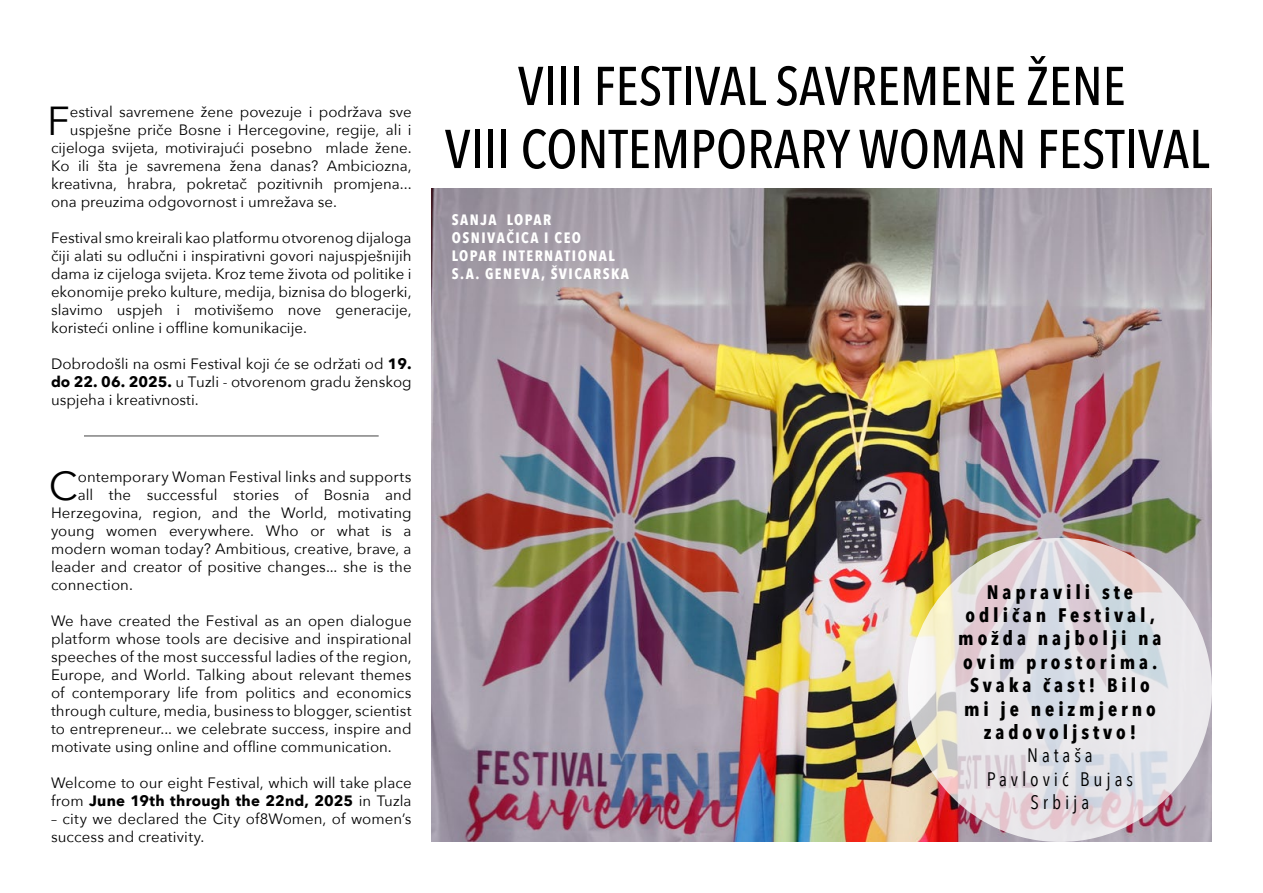
<style>
.page{position:relative;width:1263px;height:893px;background:#fff}
.page>*{position:absolute;margin:0;border:0;box-sizing:border-box;transform-origin:0 0}
.t1{font:500 54px/63px "Avenir Next Condensed";color:#000;text-align:center}
.t2{font:40.35px "Avenir Next";color:#000}
.t3{font:700 19.5px/23.4px "Avenir Next Condensed";letter-spacing:.2em;color:#000;text-align:center}
.t4{font:19.5px/23.4px "Avenir Next Condensed";letter-spacing:.2em;color:#000;text-align:center}
.t5{font:15px/18px "Avenir Next";color:#000;text-align:justify}
.t6{font:700 15px/18px "Avenir Next Condensed";letter-spacing:.1em;color:#fff}
.s1{font-weight:700}
</style>
<div class="page">
<img style="left:432px;top:189px;width:780px;height:653px">
<svg style="left:908px;top:538px;width:304px;height:304px;fill:#e8e5e7"></svg>
<hr style="left:84px;top:435px;width:295px;height:2px;background:#000">
<h2 class="t2" style="left:47px;top:87px;width:24px">F</h2>
<p class="t5" style="left:70px;top:102px;width:343px">estival savremene žene povezuje i podržava sve</p>
<p class="t5" style="left:70px;top:120px;width:343px">uspješne priče Bosne i Hercegovine, regije, ali i</p>
<p class="t5" style="left:51px;top:138px;width:362px">cijeloga svijeta, motivirajući posebno mlade žene.</p>
<p class="t5" style="left:51px;top:156px;width:362px">Ko ili šta je savremena žena danas? Ambiciozna,</p>
<p class="t5" style="left:51px;top:174px;width:362px">kreativna, hrabra, pokretač pozitivnih promjena...</p>
<p class="t5" style="left:51px;top:192px;width:287px">ona preuzima odgovornost i umrežava se.</p>
<p class="t5" style="left:51px;top:228px;width:362px">Festival smo kreirali kao platformu otvorenog dijaloga čiji alati su odlučni i inspirativni govori najuspješnijih dama iz cijeloga svijeta. Kroz teme života od politike i ekonomije preko kulture, medija, biznisa do blogerki, slavimo uspjeh i motivišemo nove generacije, koristeći online i offline komunikacije.</p>
<p class="t5" style="left:51px;top:354px;width:362px">Dobrodošli na osmi Festival koji će se održati od <span class="s1">19. do 22. 06. 2025.</span> u Tuzli - otvorenom gradu ženskog uspjeha i kreativnosti.</p>
<h2 class="t2" style="left:49px;top:452px;width:31px">C</h2>
<p class="t5" style="left:78px;top:467px;width:335px">ontemporary Woman Festival links and supports</p>
<p class="t5" style="left:78px;top:485px;width:335px">all the successful stories of Bosnia and</p>
<p class="t5" style="left:51px;top:503px;width:362px">Herzegovina, region, and the World, motivating</p>
<p class="t5" style="left:51px;top:521px;width:362px">young women everywhere. Who or what is a</p>
<p class="t5" style="left:51px;top:539px;width:362px">modern woman today? Ambitious, creative, brave, a</p>
<p class="t5" style="left:51px;top:557px;width:362px">leader and creator of positive changes... she is the</p>
<p class="t5" style="left:51px;top:575px;width:83px">connection.</p>
<p class="t5" style="left:51px;top:611px;width:362px">We have created the Festival as an open dialogue platform whose tools are decisive and inspirational speeches of the most successful ladies of the region, Europe, and World. Talking about relevant themes of contemporary life from politics and economics through culture, media, business to blogger, scientist to entrepreneur... we celebrate success, inspire and motivate using online and offline communication.</p>
<p class="t5" style="left:51px;top:773px;width:362px">Welcome to our eight Festival, which will take place from <span class="s1">June 19th through the 22nd, 2025</span> in Tuzla</p>
<p class="t5" style="left:51px;top:809px;width:362px">– city we declared the City of8Women, of women’s success and creativity.</p>
<h1 class="t1" style="left:445px;top:54px;width:766px">VIII FESTIVAL SAVREMENE ŽENE<br>VIII CONTEMPORARY WOMAN FESTIVAL</h1>
<p class="t6" style="left:452px;top:211px;width:179px">SANJA LOPAR<br>OSNIVAČICA I CEO<br>LOPAR INTERNATIONAL<br>S.A. GENEVA, ŠVICARSKA</p>
<h3 class="t3" style="left:958px;top:580px;width:205px">Napravili ste odličan Festival, možda najbolji na ovim prostorima.<br>Svaka čast! Bilo mi je neizmjerno zadovoljstvo!</h3>
<h3 class="t4" style="left:987px;top:743px;width:148px">Nataša<br>Pavlović Bujas<br>Srbija</h3>
</div>
